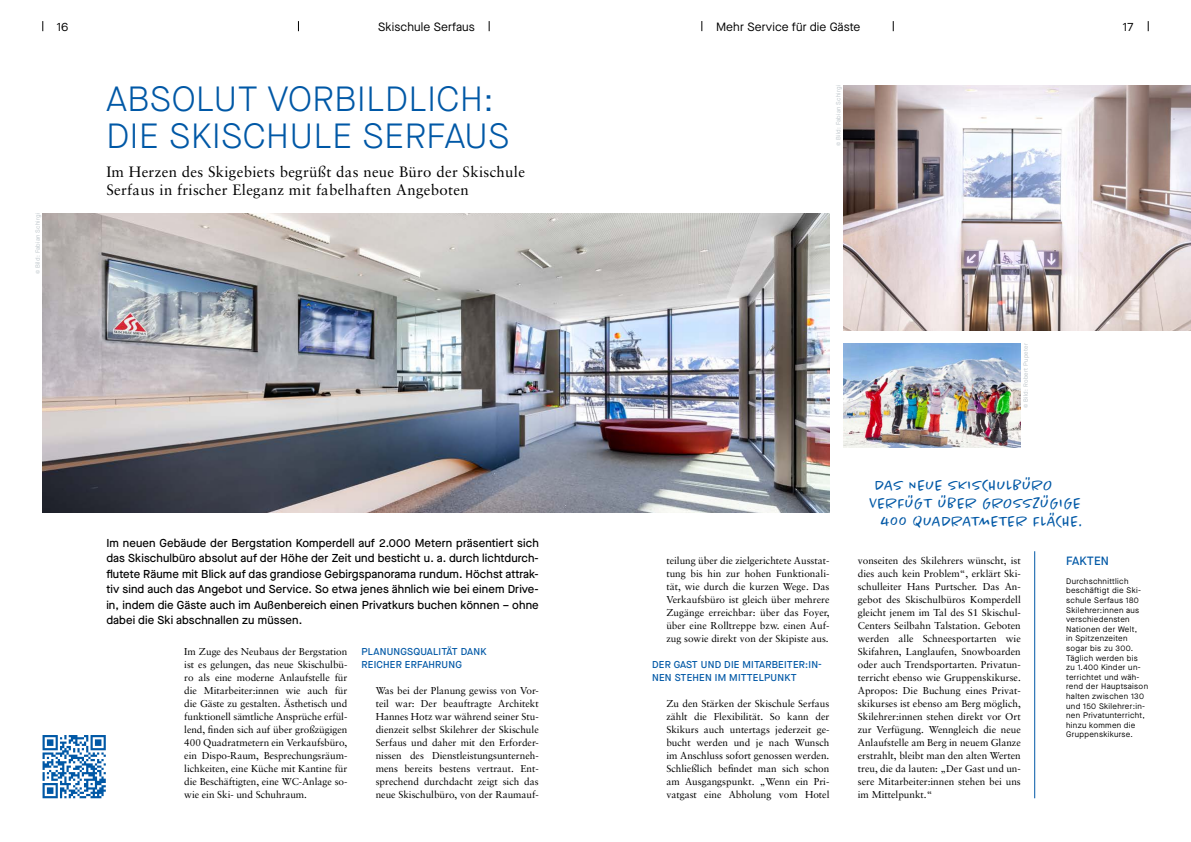
<style>
.page{position:relative;width:1191px;height:842px;background:#fff}
.page>*{position:absolute;margin:0;border:0;box-sizing:border-box;transform-origin:0 0}
.t1{font:300 35px/36.3px "Maison Neue";letter-spacing:.02em;color:#0058a6}
.t2{font:300 16px "Chantal";letter-spacing:.03em;color:#0058a6}
.t3{font:15px/18px "Sabon LT Pro";letter-spacing:.02em;color:#000}
.t4{font:12px "Maison Neue";letter-spacing:.01em;color:#000}
.t5{font:500 12px "Maison Neue";color:#0058a6}
.t6{font:500 11.5px/15.5px "Maison Neue";letter-spacing:.01em;color:#000;text-align:justify}
.t7{font:10px/13px "Sabon LT Pro";color:#000;text-align:justify}
.t8{font:500 10px/13px "Maison Neue";letter-spacing:.02em;color:#0058a6}
.t9{font:8px/9.6px "Maison Neue";letter-spacing:.04em;color:#000}
.t10{font:6px "Maison Neue";letter-spacing:.04em;color:#bdc5ca}
</style>
<div class="page">
<img style="left:43px;top:213px;width:786px;height:299px">
<img style="left:843px;top:85px;width:348px;height:245px">
<img style="left:843px;top:343px;width:177px;height:104px">
<hr style="left:1034px;top:551px;width:1px;height:247px;background:#0058a6">
<svg style="left:43px;top:735px;width:63px;height:63px"></svg>
<p class="t4" style="left:57px;top:19px;width:13px">16</p>
<p class="t4" style="left:378px;top:19px;width:98px">Skischule Serfaus</p>
<p class="t4" style="left:716px;top:19px;width:146px">Mehr Service für die Gäste</p>
<p class="t4" style="left:1123px;top:19px;width:12px">17</p>
<p class="t10" style="left:34px;top:274px;width:63px;rotate:-90deg">© Bild: Fabian Schirgi</p>
<h1 class="t1" style="left:106px;top:81px;width:404px">ABSOLUT VORBILDLICH:<br>DIE SKISCHULE SERFAUS</h1>
<h3 class="t3" style="left:106px;top:162px;width:420px">Im Herzen des Skigebiets begrüßt das neue Büro der Skischule<br>Serfaus in frischer Eleganz mit fabelhaften Angeboten</h3>
<p class="t10" style="left:834px;top:146px;width:63px;rotate:-90deg">© Bild: Fabian Schirgi</p>
<p class="t6" style="left:106px;top:535px;width:434px">Im neuen Gebäude der Bergstation Komperdell auf 2.000 Metern präsentiert sich das Skischulbüro absolut auf der Höhe der Zeit und besticht u. a. durch lichtdurch&shy;flutete Räume mit Blick auf das grandiose Gebirgspanorama rundum. Höchst attrak&shy;tiv sind auch das Angebot und Service. So etwa jenes ähnlich wie bei einem Drive&shy;in, indem die Gäste auch im Außenbereich einen Privatkurs buchen können – ohne dabei die Ski abschnallen zu müssen.</p>
<p class="t7" style="left:184px;top:645px;width:164px">Im Zuge des Neubaus der Bergstation ist es gelungen, das neue Skischulbü&shy;ro als eine moderne Anlaufstelle für die Mitarbeiter:innen wie auch für die Gäste zu gestalten. Ästhetisch und funktionell sämtliche Ansprüche erfül&shy;lend, finden sich auf über großzügigen 400 Quadratmetern ein Verkaufsbüro, ein Dispo-Raum, Besprechungsräum&shy;lichkeiten, eine Küche mit Kantine für die Beschäftigten, eine WC-Anlage so&shy;wie ein Ski- und Schuhraum.</p>
<p class="t8" style="left:361px;top:645px;width:126px">PLANUNGSQUALITÄT DANK<br>REICHER ERFAHRUNG</p>
<p class="t7" style="left:376px;top:684px;width:165px">Was bei der Planung gewiss von Vor&shy;teil war: Der beauftragte Architekt Hannes Hotz war während seiner Stu&shy;dienzeit selbst Skilehrer der Skischule Serfaus und daher mit den Erforder&shy;nissen des Dienstleistungsunterneh&shy;mens bereits bestens vertraut. Ent&shy;sprechend durchdacht zeigt sich das neue Skischulbüro, von der Raumauf-</p>
<p class="t7" style="left:666px;top:554px;width:164px">teilung über die zielgerichtete Ausstat&shy;tung bis hin zur hohen Funktionali&shy;tät, wie durch die kurzen Wege. Das Verkaufsbüro ist gleich über mehrere Zugänge erreichbar: über das Foyer, über eine Rolltreppe bzw. einen Auf&shy;zug sowie direkt von der Skipiste aus.</p>
<p class="t8" style="left:652px;top:658px;width:171px">DER GAST UND DIE MITARBEITER:IN-<br>NEN STEHEN IM MITTELPUNKT</p>
<p class="t7" style="left:666px;top:697px;width:165px">Zu den Stärken der Skischule Serfaus zählt die Flexibilität. So kann der Skikurs auch untertags jederzeit ge&shy;bucht werden und je nach Wunsch im Anschluss sofort genossen werden.<br>Schließlich befindet man sich schon am Ausgangspunkt. „Wenn ein Pri&shy;vatgast eine Abholung vom Hotel</p>
<p class="t10" style="left:1021px;top:408px;width:66px;rotate:-90deg">© Bild: Robert Pupeter</p>
<h2 class="t2" style="left:875px;top:475px;width:179px">DAS NEUE SKISCHULBÜRO</h2>
<h2 class="t2" style="left:869px;top:493px;width:213px">VERFÜGT ÜBER GROSSZÜGIGE</h2>
<h2 class="t2" style="left:880px;top:511px;width:203px">400 QUADRATMETER FLÄCHE.</h2>
<p class="t5" style="left:1066px;top:552px;width:44px">FAKTEN</p>
<p class="t9" style="left:1066px;top:576px;width:83px">Durchschnittlich beschäftigt die Ski&shy;schule Serfaus 180<br>Skilehrer:innen aus verschiedensten<br>Nationen der Welt,<br>in Spitzenzeiten sogar bis zu 300.<br>Täglich werden bis zu 1.400 Kinder un&shy;terrichtet und wäh&shy;rend der Hauptsaison halten zwischen 130 und 150 Skilehrer:in&shy;nen Privatunterricht, hinzu kommen die<br>Gruppenskikurse.</p>
<p class="t7" style="left:857px;top:554px;width:165px">vonseiten des Skilehrers wünscht, ist dies auch kein Problem“, erklärt Ski&shy;schulleiter Hans Purtscher. Das An&shy;gebot des Skischulbüros Komperdell gleicht jenem im Tal des S1 Skischul-Centers Seilbahn Talstation. Geboten werden alle Schneesportarten wie Skifahren, Langlaufen, Snowboarden oder auch Trendsportarten. Privatun&shy;terricht ebenso wie Gruppenskikurse.<br>Apropos: Die Buchung eines Privat&shy;skikurses ist ebenso am Berg möglich, Skilehrer:innen stehen direkt vor Ort zur Verfügung. Wenngleich die neue Anlaufstelle am Berg in neuem Glanze erstrahlt, bleibt man den alten Werten treu, die da lauten: „Der Gast und un&shy;sere Mitarbeiter:innen stehen bei uns im Mittelpunkt.“</p>
</div>
